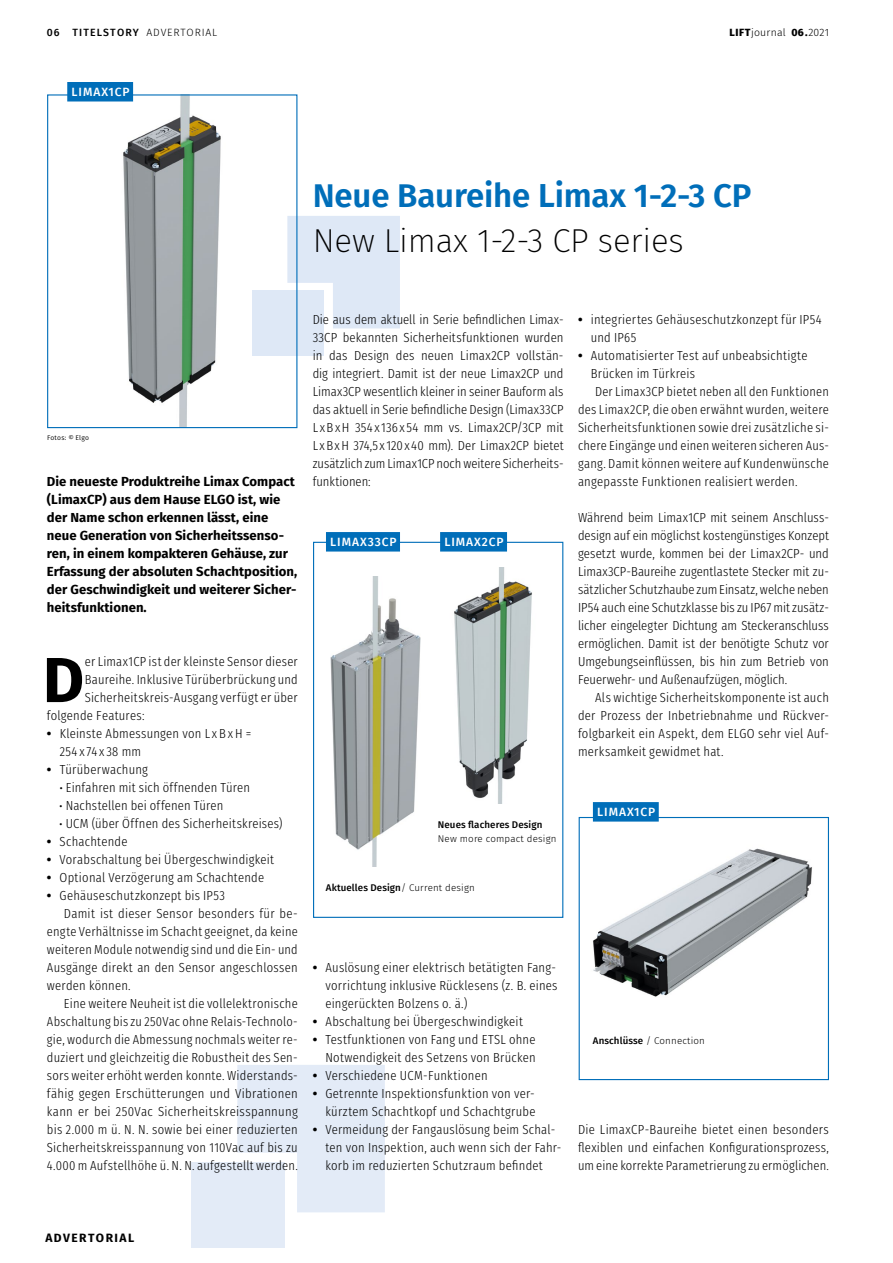
<style>
.page{position:relative;width:893px;height:1263px;background:#fff}
.page>*{position:absolute;margin:0;border:0;box-sizing:border-box;transform-origin:0 0}
.t1{font:700 63.6px "Fira Sans";color:#000}
.t2{font:600 33px "Fira Sans";letter-spacing:-.005em;color:#006eb9}
.t3{font:200 33px "Fira Sans";letter-spacing:-.005em;color:#000}
.t4{font:300 13.2px/18px "Fira Sans Condensed";letter-spacing:.02em;color:#000;text-align:justify}
.t5{font:700 13.2px/18px "Fira Sans";letter-spacing:.005em;color:#000}
.t6{font:500 12px "Fira Sans";letter-spacing:.08em;color:#fff}
.t7{font:700 12px "Fira Sans";letter-spacing:.12em;color:#000}
.t8{font:500 10.5px "Fira Sans";letter-spacing:.11em;color:#000}
.t9{font:300 10.5px "Fira Sans";letter-spacing:.02em;color:#000}
.t10{font:500 9.75px "Fira Sans";letter-spacing:.01em;color:#000}
.t11{font:300 9.75px "Fira Sans";letter-spacing:.02em;color:#000}
.t12{font:6.75px "Fira Sans";letter-spacing:.04em;color:#000}
.s1{font-weight:300}
.s2{font-weight:800}
.s3{font-family:"Fira Sans";font-weight:700}
.s4{font-weight:500}
</style>
<div class="page">
<svg style="left:287px;top:216px;width:113px;height:112px;background:#dfe8f6"></svg>
<div style="left:252px;top:290px;width:71px;height:66px;background:#dee8f6"></div>
<svg style="left:237px;top:1065px;width:148px;height:147px;background:#e4ecf7"></svg>
<div style="left:191px;top:1162px;width:93px;height:86px;background:#e3ebf7"></div>
<img style="left:106px;top:96px;width:115px;height:330px">
<div style="left:47px;top:94px;width:250px;height:334px;border:1px solid #006eb9"></div>
<div style="left:313px;top:542px;width:250px;height:376px;border:1px solid #006eb9"></div>
<img style="left:331px;top:576px;width:89px;height:290px">
<img style="left:454px;top:567px;width:78px;height:237px">
<img style="left:593px;top:848px;width:219px;height:149px">
<div style="left:579px;top:817px;width:250px;height:263px;border:1px solid #006eb9"></div>
<div style="left:67px;top:82px;width:66px;height:19px;background:#006eb9"></div>
<div style="left:326px;top:532px;width:74px;height:19px;background:#006eb9"></div>
<div style="left:440px;top:532px;width:67px;height:19px;background:#006eb9"></div>
<div style="left:593px;top:802px;width:66px;height:19px;background:#006eb9"></div>
<p class="t8" style="left:47px;top:24px;width:172px">06 TITELSTORY <span class="s1">ADVERTORIAL</span></p>
<p class="t9" style="left:729px;top:25px;width:101px"><span class="s2">LIFT</span>journal <span class="s2">06.</span>2021</p>
<p class="t6" style="left:72px;top:82px;width:60px">LIMAX1CP</p>
<h2 class="t2" style="left:313px;top:168px;width:440px">Neue Baureihe Limax 1-2-3 CP</h2>
<h2 class="t3" style="left:313px;top:217px;width:373px">New Limax 1-2-3 CP series</h2>
<p class="t12" style="left:47px;top:433px;width:44px">Fotos: © Elgo</p>
<p class="t5" style="left:47px;top:471px;width:252px">Die neueste Produktreihe Limax Compact (LimaxCP) aus dem Hause ELGO ist, wie der Name schon erkennen lässt, eine neue Generation von Sicherheitssenso&shy;ren, in einem kompakteren Gehäuse, zur Erfassung der absoluten Schachtposition, der Geschwindigkeit und weiterer Sicher&shy;heitsfunktionen.</p>
<h1 class="t1" style="left:43px;top:626px;width:43px">D</h1>
<p class="t4" style="left:85px;top:651px;width:214px">er Limax1CP ist der kleinste Sensor dieser</p>
<p class="t4" style="left:85px;top:669px;width:214px">Baureihe. Inklusive Türüberbrückung und</p>
<p class="t4" style="left:85px;top:687px;width:214px">Sicherheitskreis-Ausgang verfügt er über</p>
<p class="t4" style="left:47px;top:705px;width:99px">folgende Features:</p>
<p class="t4" style="left:60px;top:723px;width:193px;text-indent:-13px"><span class="s3">•</span> Kleinste Abmessungen von L x B x H =<br>254x74x38 mm</p>
<p class="t4" style="left:60px;top:759px;width:224px;text-align:left;text-indent:-13px"><span class="s3">•</span> Türüberwachung<br><sup>.</sup> Einfahren mit sich öffnenden Türen<br><sup>.</sup> Nachstellen bei offenen Türen<br><sup>.</sup> UCM (über Öffnen des Sicherheitskreises)</p>
<p class="t4" style="left:47px;top:831px;width:82px"><span class="s3">•</span> Schachtende</p>
<p class="t4" style="left:47px;top:849px;width:229px"><span class="s3">•</span> Vorabschaltung bei Übergeschwindigkeit</p>
<p class="t4" style="left:47px;top:867px;width:219px"><span class="s3">•</span> Optional Verzögerung am Schachtende</p>
<p class="t4" style="left:47px;top:885px;width:180px"><span class="s3">•</span> Gehäuseschutzkonzept bis IP53</p>
<p class="t4" style="left:64px;top:903px;width:235px">Damit ist dieser Sensor besonders für be-</p>
<p class="t4" style="left:47px;top:921px;width:252px">engte Verhältnisse im Schacht geeignet, da keine</p>
<p class="t4" style="left:47px;top:939px;width:252px">weiteren Module notwendig sind und die Ein- und</p>
<p class="t4" style="left:47px;top:957px;width:252px">Ausgänge direkt an den Sensor angeschlossen</p>
<p class="t4" style="left:47px;top:975px;width:85px">werden können.</p>
<p class="t4" style="left:64px;top:993px;width:235px">Eine weitere Neuheit ist die vollelektronische</p>
<p class="t4" style="left:47px;top:1011px;width:252px">Abschaltung bis zu 250Vac ohne Relais-Technolo-</p>
<p class="t4" style="left:47px;top:1029px;width:252px">gie, wodurch die Abmessung nochmals weiter re-</p>
<p class="t4" style="left:47px;top:1047px;width:252px">duziert und gleichzeitig die Robustheit des Sen-</p>
<p class="t4" style="left:47px;top:1065px;width:252px">sors weiter erhöht werden konnte. Widerstands-</p>
<p class="t4" style="left:47px;top:1083px;width:252px">fähig gegen Erschütterungen und Vibrationen</p>
<p class="t4" style="left:47px;top:1101px;width:252px">kann er bei 250Vac Sicherheitskreisspannung</p>
<p class="t4" style="left:47px;top:1119px;width:252px">bis 2.000 m ü. N. N. sowie bei einer reduzierten</p>
<p class="t4" style="left:47px;top:1137px;width:252px">Sicherheitskreisspannung von 110Vac auf bis zu</p>
<p class="t4" style="left:47px;top:1155px;width:252px">4.000 m Aufstellhöhe ü. N. N. aufgestellt werden.</p>
<p class="t4" style="left:313px;top:309px;width:252px">Die aus dem aktuell in Serie befindlichen Limax-33CP bekannten Sicherheitsfunktionen wurden in das Design des neuen Limax2CP vollstän&shy;dig integriert. Damit ist der neue Limax2CP und Limax3CP wesentlich kleiner in seiner Bauform als das aktuell in Serie befindliche Design (Limax33CP LxBxH 354x136x54 mm vs. Limax2CP/3CP mit LxBxH 374,5x120x40 mm). Der Limax2CP bietet zusätzlich zum Limax1CP noch weitere Sicherheits&shy;funktionen:</p>
<p class="t6" style="left:330px;top:532px;width:68px">LIMAX33CP</p>
<p class="t6" style="left:444px;top:532px;width:61px">LIMAX2CP</p>
<p class="t4" style="left:591px;top:309px;width:232px;text-indent:-13px"><span class="s3">•</span> integriertes Gehäuseschutzkonzept für IP54 und IP65</p>
<p class="t4" style="left:578px;top:345px;width:231px"><span class="s3">•</span> Automatisierter Test auf unbeabsichtigte</p>
<p class="t4" style="left:591px;top:363px;width:106px">Brücken im Türkreis</p>
<p class="t4" style="left:595px;top:381px;width:235px">Der Limax3CP bietet neben all den Funktionen</p>
<p class="t4" style="left:578px;top:399px;width:252px">des Limax2CP, die oben erwähnt wurden, weitere</p>
<p class="t4" style="left:578px;top:417px;width:252px">Sicherheitsfunktionen sowie drei zusätzliche si-</p>
<p class="t4" style="left:578px;top:435px;width:252px">chere Eingänge und einen weiteren sicheren Aus-</p>
<p class="t4" style="left:578px;top:453px;width:252px">gang. Damit können weitere auf Kundenwünsche</p>
<p class="t4" style="left:578px;top:471px;width:221px">angepasste Funktionen realisiert werden.</p>
<p class="t4" style="left:578px;top:507px;width:252px">Während beim Limax1CP mit seinem Anschluss&shy;design auf ein möglichst kostengünstiges Konzept gesetzt wurde, kommen bei der Limax2CP- und Limax3CP-Baureihe zugentlastete Stecker mit zu&shy;sätzlicher Schutzhaube zum Einsatz, welche neben IP54 auch eine Schutzklasse bis zu IP67 mit zusätz&shy;licher eingelegter Dichtung am Steckeranschluss ermöglichen. Damit ist der benötigte Schutz vor Umgebungseinflüssen, bis hin zum Betrieb von Feuerwehr- und Außenaufzügen, möglich.</p>
<p class="t4" style="left:578px;top:687px;width:252px;text-indent:17px">Als wichtige Sicherheitskomponente ist auch der Prozess der Inbetriebnahme und Rückver&shy;folgbarkeit ein Aspekt, dem ELGO sehr viel Auf&shy;merksamkeit gewidmet hat.</p>
<p class="t10" style="left:438px;top:817px;width:106px">Neues flacheres Design</p>
<p class="t11" style="left:438px;top:831px;width:120px">New more compact design</p>
<p class="t10" style="left:326px;top:880px;width:150px">Aktuelles Design<span class="s1">/ Current design</span></p>
<p class="t6" style="left:597px;top:802px;width:60px">LIMAX1CP</p>
<p class="t4" style="left:325px;top:957px;width:234px;text-indent:-13px"><span class="s3">•</span> Auslösung einer elektrisch betätigten Fang&shy;vorrichtung inklusive Rücklesens (z. B. eines eingerückten Bolzens o. ä.)</p>
<p class="t4" style="left:313px;top:1011px;width:212px"><span class="s3">•</span> Abschaltung bei Übergeschwindigkeit</p>
<p class="t4" style="left:313px;top:1029px;width:225px;text-align:right"><span class="s3">•</span> Testfunktionen von Fang und ETSL ohne<br>Notwendigkeit des Setzens von Brücken</p>
<p class="t4" style="left:313px;top:1065px;width:176px"><span class="s3">•</span> Verschiedene UCM-Funktionen</p>
<p class="t4" style="left:313px;top:1083px;width:224px;text-align:right"><span class="s3">•</span> Getrennte Inspektionsfunktion von ver&shy;kürztem Schachtkopf und Schachtgrube</p>
<p class="t4" style="left:325px;top:1119px;width:238px;text-align:left;text-indent:-13px"><span class="s3">•</span> Vermeidung der Fangauslösung beim Schal&shy;ten von Inspektion, auch wenn sich der Fahr&shy;korb im reduzierten Schutzraum befindet</p>
<p class="t11" style="left:593px;top:1034px;width:114px"><span class="s4">Anschlüsse</span> / Connection</p>
<p class="t4" style="left:578px;top:1119px;width:252px">Die LimaxCP-Baureihe bietet einen besonders flexiblen und einfachen Konfigurationsprozess, um eine korrekte Parametrierung zu ermöglichen.</p>
<p class="t7" style="left:45px;top:1228px;width:90px">ADVERTORIAL</p>
</div>
